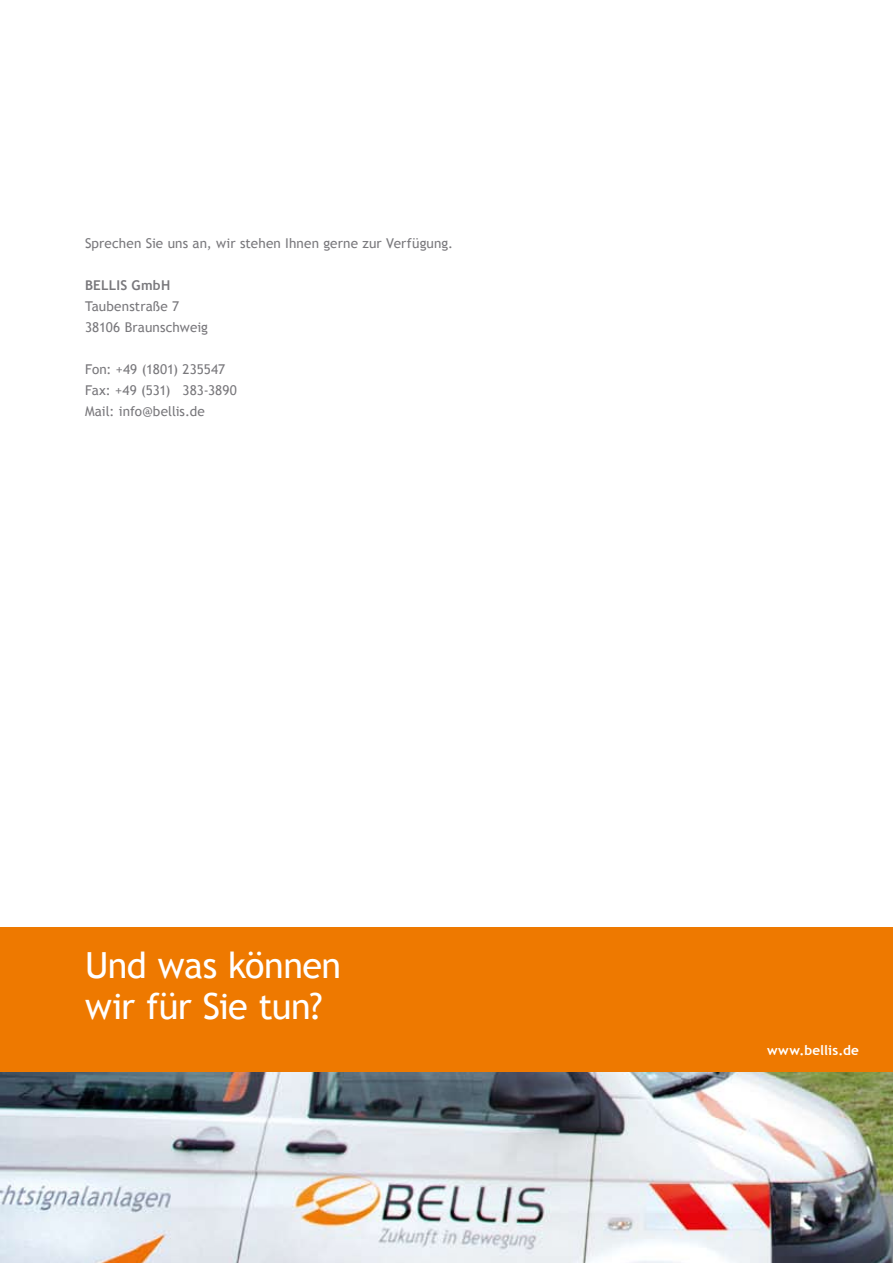
<style>
.page{position:relative;width:893px;height:1263px;background:#fff}
.page>*{position:absolute;margin:0;border:0;box-sizing:border-box;transform-origin:0 0}
.t1{font:36px/40.5px "Trebuchet MS";letter-spacing:-.015em;color:#fff}
.t2{font:13.5px/21px "Trebuchet MS";letter-spacing:.01em;color:#79787c}
.t3{font:700 13.5px "Trebuchet MS";letter-spacing:.015em;color:#fff}
.t4{font:700 13.5px "Trebuchet MS";letter-spacing:.015em;color:#79787c}
</style>
<div class="page">
<img style="left:0;top:1071px;width:893px;height:192px">
<div style="left:0;top:927px;width:893px;height:144px;background:#ee7900"></div>
<p class="t2" style="left:85px;top:233px;width:370px">Sprechen Sie uns an, wir stehen Ihnen gerne zur Verfügung.</p>
<p class="t4" style="left:85px;top:277px;width:87px">BELLIS GmbH</p>
<p class="t2" style="left:85px;top:296px;width:125px">Taubenstraße 7<br>38106 Braunschweig</p>
<p class="t2" style="left:85px;top:359px;width:153px">Fon: +49 (1801) 235547<br>Fax: +49 (531) 383-3890<br>Mail: info@bellis.de</p>
<h1 class="t1" style="left:85px;top:945px;width:258px">Und was können wir für Sie tun?</h1>
<p class="t3" style="left:767px;top:1042px;width:93px">www.bellis.de</p>
</div>
